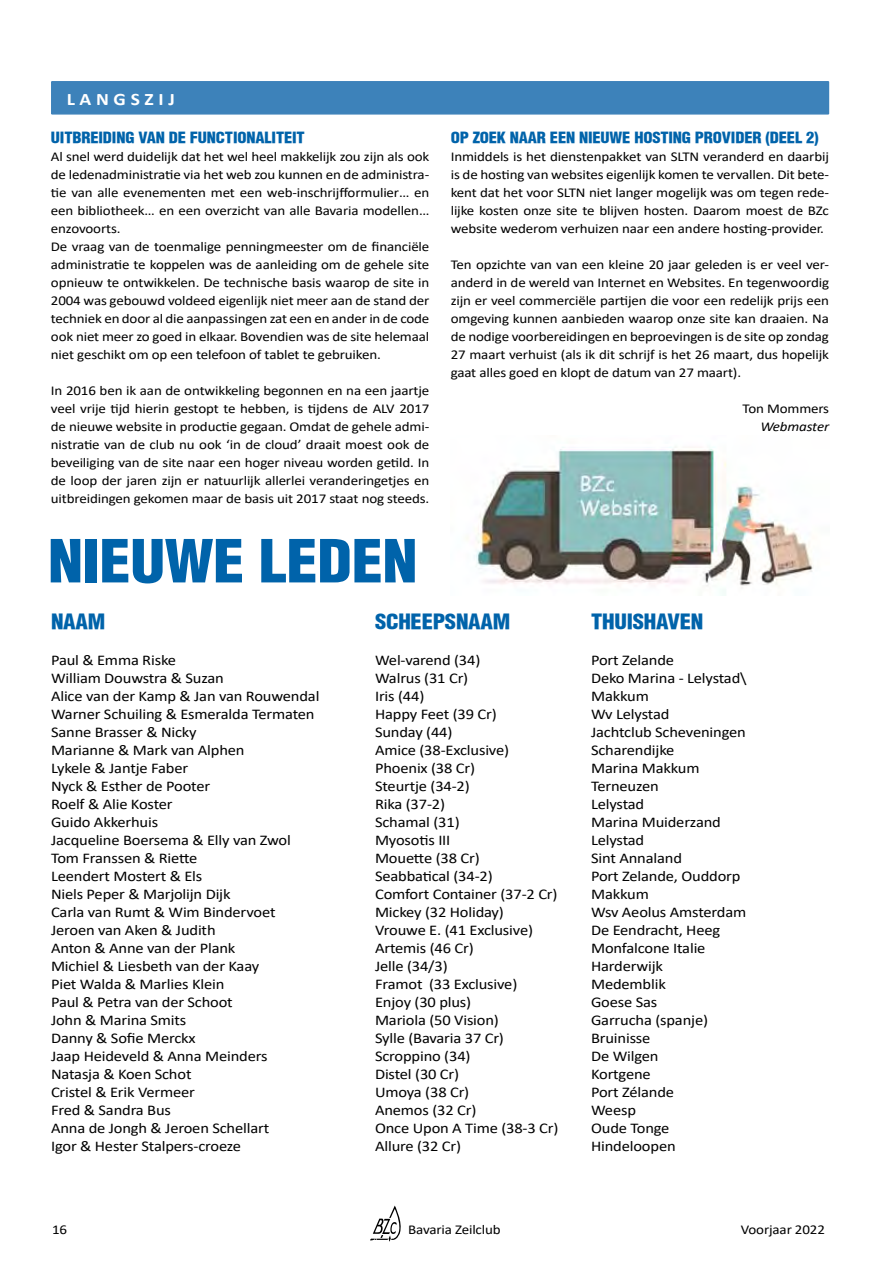
<style>
.page{position:relative;width:893px;height:1263px;background:#fff}
.page>*{position:absolute;margin:0;border:0;box-sizing:border-box;transform-origin:0 0}
.t1{font:900 condensed 57.9px "Helvetica";letter-spacing:-.01em;color:#0063aa;scale:1.09 1}
.t2{font:900 condensed 20.25px "Helvetica";letter-spacing:-.01em;color:#0063aa;scale:1.11 1}
.t3{font:700 17.55px "Calibri";letter-spacing:.24em;color:#fff;scale:1.11 1}
.t4{font:14.85px "Calibri";letter-spacing:-.01em;color:#000;scale:1.11 1}
.t5{font:900 condensed 14.85px "Helvetica";letter-spacing:-.01em;color:#0063aa;scale:1.11 1}
.t6{font:13.5px/18px "Calibri";letter-spacing:-.01em;color:#000;text-align:justify;scale:1.11 1}
.t7{font:italic 13.5px "Calibri";letter-spacing:-.01em;color:#000;scale:1.11 1}
</style>
<div class="page">
<svg style="left:370px;top:1205px;width:31px;height:37px"></svg>
<div style="left:51px;top:81px;width:778px;height:34px;background:#3d82ba;border:2px solid #3d82ba"></div>
<img style="left:466px;top:447px;width:347px;height:148px">
<p class="t3" style="left:67px;top:87px;width:99px">LANGSZIJ</p>
<p class="t5" style="left:51px;top:128px;width:230px">UITBREIDING VAN DE FUNCTIONALITEIT</p>
<p class="t6" style="left:51px;top:147px;width:342px;text-align:left">Al snel werd duidelijk dat het wel heel makkelijk zou zijn als ook de ledenadministratie via het web zou kunnen en de administra&shy;tie van alle evenementen met een web-inschrijfformulier… en een bibliotheek… en een overzicht van alle Bavaria modellen… enzovoorts.<br>De vraag van de toenmalige penningmeester om de financiële administratie te koppelen was de aanleiding om de gehele site opnieuw te ontwikkelen. De technische basis waarop de site in 2004 was gebouwd voldeed eigenlijk niet meer aan de stand der techniek en door al die aanpassingen zat een en ander in de code ook niet meer zo goed in elkaar. Bovendien was de site helemaal niet geschikt om op een telefoon of tablet te gebruiken.</p>
<p class="t6" style="left:51px;top:381px;width:342px">In 2016 ben ik aan de ontwikkeling begonnen en na een jaartje veel vrije tijd hierin gestopt te hebben, is tijdens de ALV 2017 de nieuwe website in productie gegaan. Omdat de gehele admi&shy;nistratie van de club nu ook ‘in de cloud’ draait moest ook de beveiliging van de site naar een hoger niveau worden getild. In de loop der jaren zijn er natuurlijk allerlei veranderingetjes en uitbreidingen gekomen maar de basis uit 2017 staat nog steeds.</p>
<p class="t5" style="left:451px;top:128px;width:333px">OP ZOEK NAAR EEN NIEUWE HOSTING PROVIDER (DEEL 2)</p>
<p class="t6" style="left:451px;top:147px;width:342px">Inmiddels is het dienstenpakket van SLTN veranderd en daarbij is de hosting van websites eigenlijk komen te vervallen. Dit bete&shy;kent dat het voor SLTN niet langer mogelijk was om tegen rede&shy;lijke kosten onze site te blijven hosten. Daarom moest de BZc website wederom verhuizen naar een andere hosting-provider.</p>
<p class="t6" style="left:451px;top:255px;width:342px">Ten opzichte van van een kleine 20 jaar geleden is er veel ver&shy;anderd in de wereld van Internet en Websites. En tegenwoordig zijn er veel commerciële partijen die voor een redelijk prijs een omgeving kunnen aanbieden waarop onze site kan draaien. Na de nodige voorbereidingen en beproevingen is de site op zondag 27 maart verhuist (als ik dit schrijf is het 26 maart, dus hopelijk gaat alles goed en klopt de datum van 27 maart).</p>
<p class="t6" style="left:742px;top:399px;width:80px">Ton Mommers</p>
<p class="t7" style="left:760px;top:417px;width:64px">Webmaster</p>
<h1 class="t1" style="left:48px;top:524px;width:340px">NIEUWE LEDEN</h1>
<h2 class="t2" style="left:51px;top:608px;width:88px">NAAM SC</h2>
<h2 class="t2" style="left:398px;top:608px;width:130px">HEEPSNAAM T</h2>
<h2 class="t2" style="left:602px;top:608px;width:93px">HUISHAVEN</h2>
<p class="t4" style="left:51px;top:649px;width:114px">Paul &amp; Emma Riske</p>
<p class="t4" style="left:375px;top:649px;width:96px">Wel-varend (34)</p>
<p class="t4" style="left:591px;top:649px;width:76px">Port Zelande</p>
<p class="t4" style="left:51px;top:667px;width:157px">William Douwstra &amp; Suzan</p>
<p class="t4" style="left:375px;top:667px;width:86px">Walrus (31 Cr)</p>
<p class="t4" style="left:591px;top:667px;width:142px">Deko Marina - Lelystad\</p>
<p class="t4" style="left:51px;top:685px;width:243px">Alice van der Kamp &amp; Jan van Rouwendal</p>
<p class="t4" style="left:375px;top:685px;width:46px">Iris (44)</p>
<p class="t4" style="left:591px;top:685px;width:54px">Makkum</p>
<p class="t4" style="left:51px;top:703px;width:239px">Warner Schuiling &amp; Esmeralda Termaten</p>
<p class="t4" style="left:375px;top:703px;width:111px">Happy Feet (39 Cr)</p>
<p class="t4" style="left:591px;top:703px;width:72px">Wv Lelystad</p>
<p class="t4" style="left:51px;top:721px;width:133px">Sanne Brasser &amp; Nicky</p>
<p class="t4" style="left:375px;top:721px;width:71px">Sunday (44)</p>
<p class="t4" style="left:591px;top:721px;width:141px">Jachtclub Scheveningen</p>
<p class="t4" style="left:51px;top:739px;width:176px">Marianne &amp; Mark van Alphen</p>
<p class="t4" style="left:375px;top:739px;width:122px">Amice (38-Exclusive)</p>
<p class="t4" style="left:591px;top:739px;width:77px">Scharendijke</p>
<p class="t4" style="left:51px;top:757px;width:125px">Lykele &amp; Jantje Faber</p>
<p class="t4" style="left:375px;top:757px;width:92px">Phoenix (38 Cr)</p>
<p class="t4" style="left:591px;top:757px;width:99px">Marina Makkum</p>
<p class="t4" style="left:51px;top:775px;width:145px">Nyck &amp; Esther de Pooter</p>
<p class="t4" style="left:375px;top:775px;width:87px">Steurtje (34-2)</p>
<p class="t4" style="left:591px;top:775px;width:63px">Terneuzen</p>
<p class="t4" style="left:51px;top:793px;width:111px">Roelf &amp; Alie Koster</p>
<p class="t4" style="left:375px;top:793px;width:65px">Rika (37-2)</p>
<p class="t4" style="left:591px;top:793px;width:49px">Lelystad</p>
<p class="t4" style="left:51px;top:811px;width:98px">Guido Akkerhuis</p>
<p class="t4" style="left:375px;top:811px;width:78px">Schamal (31)</p>
<p class="t4" style="left:591px;top:811px;width:118px">Marina Muiderzand</p>
<p class="t4" style="left:51px;top:829px;width:218px">Jacqueline Boersema &amp; Elly van Zwol</p>
<p class="t4" style="left:375px;top:829px;width:69px">Myosotis III</p>
<p class="t4" style="left:591px;top:829px;width:49px">Lelystad</p>
<p class="t4" style="left:51px;top:847px;width:133px">Tom Franssen &amp; Riette</p>
<p class="t4" style="left:375px;top:847px;width:96px">Mouette (38 Cr)</p>
<p class="t4" style="left:591px;top:847px;width:83px">Sint Annaland</p>
<p class="t4" style="left:51px;top:865px;width:138px">Leendert Mostert &amp; Els</p>
<p class="t4" style="left:375px;top:865px;width:108px">Seabbatical (34-2)</p>
<p class="t4" style="left:591px;top:865px;width:136px">Port Zelande, Ouddorp</p>
<p class="t4" style="left:51px;top:883px;width:163px">Niels Peper &amp; Marjolijn Dijk</p>
<p class="t4" style="left:375px;top:883px;width:166px">Comfort Container (37-2 Cr)</p>
<p class="t4" style="left:591px;top:883px;width:54px">Makkum</p>
<p class="t4" style="left:51px;top:901px;width:204px">Carla van Rumt &amp; Wim Bindervoet</p>
<p class="t4" style="left:375px;top:901px;width:118px">Mickey (32 Holiday)</p>
<p class="t4" style="left:591px;top:901px;width:141px">Wsv Aeolus Amsterdam</p>
<p class="t4" style="left:51px;top:919px;width:150px">Jeroen van Aken &amp; Judith</p>
<p class="t4" style="left:375px;top:919px;width:144px">Vrouwe E. (41 Exclusive)</p>
<p class="t4" style="left:591px;top:919px;width:118px">De Eendracht, Heeg</p>
<p class="t4" style="left:51px;top:937px;width:168px">Anton &amp; Anne van der Plank</p>
<p class="t4" style="left:375px;top:937px;width:90px">Artemis (46 Cr)</p>
<p class="t4" style="left:591px;top:937px;width:105px">Monfalcone Italie</p>
<p class="t4" style="left:51px;top:955px;width:189px">Michiel &amp; Liesbeth van der Kaay</p>
<p class="t4" style="left:375px;top:955px;width:67px">Jelle (34/3)</p>
<p class="t4" style="left:591px;top:955px;width:66px">Harderwijk</p>
<p class="t4" style="left:51px;top:973px;width:158px">Piet Walda &amp; Marlies Klein</p>
<p class="t4" style="left:375px;top:973px;width:130px">Framot (33 Exclusive)</p>
<p class="t4" style="left:591px;top:973px;width:69px">Medemblik</p>
<p class="t4" style="left:51px;top:991px;width:165px">Paul &amp; Petra van der Schoot</p>
<p class="t4" style="left:375px;top:991px;width:88px">Enjoy (30 plus)</p>
<p class="t4" style="left:591px;top:991px;width:61px">Goese Sas</p>
<p class="t4" style="left:51px;top:1009px;width:123px">John &amp; Marina Smits</p>
<p class="t4" style="left:375px;top:1009px;width:113px">Mariola (50 Vision)</p>
<p class="t4" style="left:591px;top:1009px;width:107px">Garrucha (spanje)</p>
<p class="t4" style="left:51px;top:1027px;width:132px">Danny &amp; Sofie Merckx</p>
<p class="t4" style="left:375px;top:1027px;width:118px">Sylle (Bavaria 37 Cr)</p>
<p class="t4" style="left:591px;top:1027px;width:55px">Bruinisse</p>
<p class="t4" style="left:51px;top:1045px;width:197px">Jaap Heideveld &amp; Anna Meinders</p>
<p class="t4" style="left:375px;top:1045px;width:88px">Scroppino (34)</p>
<p class="t4" style="left:591px;top:1045px;width:62px">De Wilgen</p>
<p class="t4" style="left:51px;top:1063px;width:128px">Natasja &amp; Koen Schot</p>
<p class="t4" style="left:375px;top:1063px;width:77px">Distel (30 Cr)</p>
<p class="t4" style="left:591px;top:1063px;width:55px">Kortgene</p>
<p class="t4" style="left:51px;top:1081px;width:131px">Cristel &amp; Erik Vermeer</p>
<p class="t4" style="left:375px;top:1081px;width:86px">Umoya (38 Cr)</p>
<p class="t4" style="left:591px;top:1081px;width:76px">Port Zélande</p>
<p class="t4" style="left:51px;top:1099px;width:110px">Fred &amp; Sandra Bus</p>
<p class="t4" style="left:375px;top:1099px;width:93px">Anemos (32 Cr)</p>
<p class="t4" style="left:591px;top:1099px;width:42px">Weesp</p>
<p class="t4" style="left:51px;top:1117px;width:198px">Anna de Jongh &amp; Jeroen Schellart</p>
<p class="t4" style="left:375px;top:1117px;width:167px">Once Upon A Time (38-3 Cr)</p>
<p class="t4" style="left:591px;top:1117px;width:72px">Oude Tonge</p>
<p class="t4" style="left:51px;top:1135px;width:173px">Igor &amp; Hester Stalpers-croeze</p>
<p class="t4" style="left:375px;top:1135px;width:79px">Allure (32 Cr)</p>
<p class="t4" style="left:591px;top:1135px;width:78px">Hindeloopen</p>
<p class="t6" style="left:52px;top:1220px;width:15px">16</p>
<p class="t6" style="left:408px;top:1220px;width:85px">Bavaria Zeilclub</p>
<p class="t6" style="left:741px;top:1220px;width:77px">Voorjaar 2022</p>
</div>
